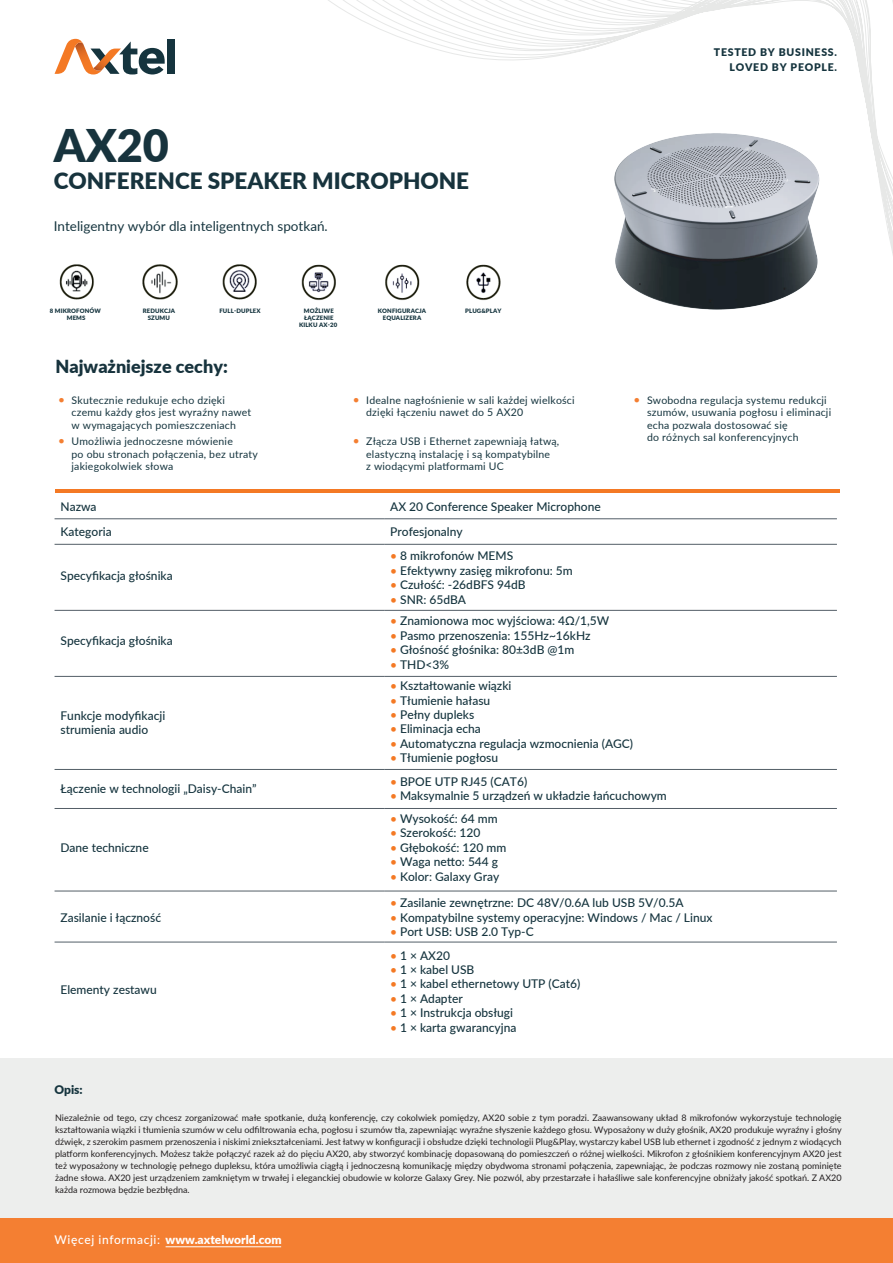
<style>
.page{position:relative;width:893px;height:1263px;background:#fff}
.page>*{position:absolute;margin:0;border:0;box-sizing:border-box;transform-origin:0 0}
.t1{font:900 45px "Lato";color:#17333d}
.t2{font:900 22.5px "Lato";color:#17333d}
.t3{font:900 18px "Lato";color:#17333d}
.t4{font:13.5px "Lato";color:#15343e}
.t5{font:500 12px/14.4px "Lato";color:#15343e}
.t6{font:900 12px "Lato";color:#fff}
.t7{font:900 12px "Lato";color:#15343e}
.t8{font:10.5px/12.6px "Lato";letter-spacing:.02em;color:#15343e}
.t9{font:900 10.5px/15px "Lato";letter-spacing:.07em;color:#15343e;text-align:right}
.t10{font:9px/12px "Lato";color:#231f20;text-align:justify}
.t11{font:900 6px/7.2px "Lato";letter-spacing:.02em;color:#15343e;text-align:center}
.s1{font-family:"Montserrat";font-weight:900;font-size:13.5px;color:#f47f32}
.s2{color:#f47924}
.s3{font-weight:500}
</style>
<div class="page">
<svg style="left:209px;top:0;width:684px;height:676px"></svg>
<div style="left:167px;top:39px;width:8px;height:35px;background:#15343e"></div>
<svg style="left:55px;top:39px;width:110px;height:35px"></svg>
<div style="left:0;top:1058px;width:893px;height:160px;background:#edeeed"></div>
<div style="left:0;top:1218px;width:893px;height:45px;background:#f47f32"></div>
<hr style="left:166px;top:1246px;width:115px;height:1px;background:#fff">
<hr style="left:55px;top:490px;width:784px;height:3px;background:#f47924">
<hr style="left:55px;top:518px;width:329px;height:1px;background:#535e67">
<hr style="left:384px;top:518px;width:453px;height:1px;background:#535e67">
<hr style="left:55px;top:544px;width:329px;height:1px;background:#535e67">
<hr style="left:384px;top:544px;width:453px;height:1px;background:#535e67">
<hr style="left:55px;top:610px;width:329px;height:1px;background:#535e67">
<hr style="left:384px;top:610px;width:453px;height:1px;background:#535e67">
<hr style="left:55px;top:676px;width:329px;height:1px;background:#535e67">
<hr style="left:384px;top:676px;width:453px;height:1px;background:#535e67">
<hr style="left:55px;top:769px;width:329px;height:1px;background:#535e67">
<hr style="left:384px;top:769px;width:453px;height:1px;background:#535e67">
<hr style="left:55px;top:808px;width:329px;height:1px;background:#535e67">
<hr style="left:384px;top:808px;width:453px;height:1px;background:#535e67">
<hr style="left:55px;top:891px;width:329px;height:1px;background:#535e67">
<hr style="left:384px;top:891px;width:453px;height:1px;background:#535e67">
<hr style="left:55px;top:942px;width:329px;height:1px;background:#535e67">
<hr style="left:384px;top:942px;width:453px;height:1px;background:#535e67">
<img style="left:599px;top:107px;width:235px;height:211px">
<img style="left:59px;top:260px;width:451px;height:43px">
<img style="left:138px;top:261px;width:42px;height:2px">
<img style="left:138px;top:263px;width:42px;height:38px">
<h1 class="t1" style="left:54px;top:111px;width:117px">AX20</h1>
<h2 class="t2" style="left:54px;top:163px;width:417px">CONFERENCE SPEAKER MICROPHONE</h2>
<h3 class="t4" style="left:54px;top:217px;width:275px">Inteligentny wybór dla inteligentnych spotkań.</h3>
<p class="t9" style="left:714px;top:44px;width:125px">TESTED BY BUSINESS.<br>LOVED BY PEOPLE.</p>
<p class="t11" style="left:50px;top:307px;width:53px">8 MIKROFONÓW<br>MEMS</p>
<p class="t11" style="left:143px;top:307px;width:34px">REDUKCJA<br>SZUMU</p>
<p class="t11" style="left:219px;top:307px;width:43px">FULL-DUPLEX</p>
<p class="t11" style="left:299px;top:307px;width:40px">MOŻLIWE<br>ŁĄCZENIE<br>KILKU AX-20</p>
<p class="t11" style="left:378px;top:307px;width:50px">KONFIGURACJA<br>EQUALIZERA</p>
<p class="t11" style="left:465px;top:307px;width:38px">PLUG&amp;PLAY</p>
<h3 class="t3" style="left:56px;top:353px;width:174px">Najważniejsze cechy:</h3>
<p class="t8" style="left:72px;top:393px;width:181px;text-indent:-13px"><span class="s1">•</span> Skutecznie redukuje echo dzięki czemu każdy głos jest wyraźny nawet w wymagających pomieszczeniach</p>
<p class="t8" style="left:72px;top:434px;width:188px;text-indent:-13px"><span class="s1">•</span> Umożliwia jednoczesne mówienie<br>po obu stronach połączenia, bez utraty jakiegokolwiek słowa</p>
<p class="t8" style="left:366px;top:393px;width:210px;text-indent:-13px"><span class="s1">•</span> Idealne nagłośnienie w sali każdej wielkości dzięki łączeniu nawet do 5 AX20</p>
<p class="t8" style="left:366px;top:434px;width:195px;text-indent:-13px"><span class="s1">•</span> Złącza USB i Ethernet zapewniają łatwą, elastyczną instalację i są kompatybilne<br>z wiodącymi platformami UC</p>
<h3 class="t5" style="left:61px;top:499px;width:38px">Nazwa</h3>
<h3 class="t5" style="left:390px;top:499px;width:212px">AX 20 Conference Speaker Microphone</h3>
<h3 class="t5" style="left:61px;top:524px;width:53px">Kategoria</h3>
<h3 class="t5" style="left:61px;top:568px;width:114px">Specyfikacja głośnika</h3>
<h3 class="t5" style="left:390px;top:524px;width:74px">Profesjonalny</h3>
<h3 class="t5" style="left:390px;top:548px;width:125px"><span class="s2">•</span> 8 mikrofonów MEMS</h3>
<h3 class="t5" style="left:390px;top:563px;width:184px"><span class="s2">•</span> Efektywny zasięg mikrofonu: 5m</h3>
<h3 class="t5" style="left:390px;top:577px;width:137px"><span class="s2">•</span> Czułość: -26dBFS 94dB</h3>
<h3 class="t5" style="left:390px;top:591px;width:77px"><span class="s2">•</span> SNR: 65dBA</h3>
<h3 class="t5" style="left:61px;top:633px;width:114px">Specyfikacja głośnika</h3>
<h3 class="t5" style="left:390px;top:613px;width:221px"><span class="s2">•</span> Znamionowa moc wyjściowa: 4Ω/1,5W</h3>
<h3 class="t5" style="left:390px;top:628px;width:202px"><span class="s2">•</span> Pasmo przenoszenia: 155Hz~16kHz</h3>
<h3 class="t5" style="left:390px;top:642px;width:186px"><span class="s2">•</span> Głośność głośnika: 80±3dB @1m</h3>
<h3 class="t5" style="left:390px;top:657px;width:60px"><span class="s2">•</span> THD&lt;3%</h3>
<p class="t8" style="left:647px;top:393px;width:186px;text-indent:-13px"><span class="s1">•</span> Swobodna regulacja systemu redukcji szumów, usuwania pogłosu i eliminacji echa pozwala dostosować się<br>do różnych sal konferencyjnych</p>
<h3 class="t5" style="left:61px;top:708px;width:106px">Funkcje modyfikacji strumienia audio</h3>
<h3 class="t5" style="left:60px;top:781px;width:197px">Łączenie w technologii „Daisy-Chain”</h3>
<h3 class="t5" style="left:60px;top:840px;width:90px">Dane techniczne</h3>
<h3 class="t5" style="left:61px;top:910px;width:102px">Zasilanie i łączność</h3>
<h3 class="t5" style="left:61px;top:982px;width:98px">Elementy zestawu</h3>
<h3 class="t7" style="left:55px;top:1081px;width:30px">Opis:</h3>
<h3 class="t5" style="left:390px;top:678px;width:123px"><span class="s2">•</span> Kształtowanie wiązki</h3>
<h3 class="t5" style="left:390px;top:692px;width:102px"><span class="s2">•</span> Tłumienie hałasu</h3>
<h3 class="t5" style="left:390px;top:707px;width:86px"><span class="s2">•</span> Pełny dupleks</h3>
<h3 class="t5" style="left:390px;top:721px;width:92px"><span class="s2">•</span> Eliminacja echa</h3>
<h3 class="t5" style="left:390px;top:736px;width:245px"><span class="s2">•</span> Automatyczna regulacja wzmocnienia (AGC)</h3>
<h3 class="t5" style="left:390px;top:750px;width:110px"><span class="s2">•</span> Tłumienie pogłosu</h3>
<h3 class="t5" style="left:390px;top:774px;width:139px"><span class="s2">•</span> BPOE UTP RJ45 (CAT6)</h3>
<h3 class="t5" style="left:390px;top:788px;width:278px"><span class="s2">•</span> Maksymalnie 5 urządzeń w układzie łańcuchowym</h3>
<h3 class="t5" style="left:390px;top:811px;width:109px"><span class="s2">•</span> Wysokość: 64 mm</h3>
<h3 class="t5" style="left:390px;top:825px;width:92px"><span class="s2">•</span> Szerokość: 120</h3>
<h3 class="t5" style="left:390px;top:840px;width:118px"><span class="s2">•</span> Głębokość: 120 mm</h3>
<h3 class="t5" style="left:390px;top:854px;width:110px"><span class="s2">•</span> Waga netto: 544 g</h3>
<h3 class="t5" style="left:390px;top:868px;width:111px"><span class="s2">•</span> Kolor: Galaxy Gray</h3>
<h3 class="t5" style="left:390px;top:895px;width:295px"><span class="s2">•</span> Zasilanie zewnętrzne: DC 48V/0.6A lub USB 5V/0.5A</h3>
<h3 class="t5" style="left:390px;top:909px;width:324px"><span class="s2">•</span> Kompatybilne systemy operacyjne: Windows / Mac / Linux</h3>
<h3 class="t5" style="left:390px;top:924px;width:145px"><span class="s2">•</span> Port USB: USB 2.0 Typ-C</h3>
<h3 class="t5" style="left:390px;top:947px;width:61px"><span class="s2">•</span> 1 × AX20</h3>
<h3 class="t5" style="left:390px;top:962px;width:86px"><span class="s2">•</span> 1 × kabel USB</h3>
<h3 class="t5" style="left:390px;top:976px;width:192px"><span class="s2">•</span> 1 × kabel ethernetowy UTP (Cat6)</h3>
<h3 class="t5" style="left:390px;top:991px;width:74px"><span class="s2">•</span> 1 × Adapter</h3>
<h3 class="t5" style="left:390px;top:1005px;width:124px"><span class="s2">•</span> 1 × Instrukcja obsługi</h3>
<h3 class="t5" style="left:390px;top:1019px;width:128px"><span class="s2">•</span> 1 × karta gwarancyjna</h3>
<p class="t10" style="left:55px;top:1111px;width:788px">Niezależnie od tego, czy chcesz zorganizować małe spotkanie, dużą konferencję, czy cokolwiek pomiędzy, AX20 sobie z tym poradzi. Zaawansowany układ 8 mikrofonów wykorzystuje technologię kształtowania wiązki i tłumienia szumów w celu odfiltrowania echa, pogłosu i szumów tła, zapewniając wyraźne słyszenie każdego głosu. Wyposażony w duży głośnik, AX20 produkuje wyraźny i głośny dźwięk, z szerokim pasmem przenoszenia i niskimi zniekształceniami. Jest łatwy w konfiguracji i obsłudze dzięki technologii Plug&amp;Play, wystarczy kabel USB lub ethernet i zgodność z jednym z wiodących platform konferencyjnych. Możesz także połączyć razek aż do pięciu AX20, aby stworzyć kombinację dopasowaną do pomieszczeń o różnej wielkości. Mikrofon z głośnikiem konferencyjnym AX20 jest też wyposażony w technologię pełnego dupleksu, która umożliwia ciągłą i jednoczesną komunikację między obydwoma stronami połączenia, zapewniając, że podczas rozmowy nie zostaną pominięte żadne słowa. AX20 jest urządzeniem zamkniętym w trwałej i eleganckiej obudowie w kolorze Galaxy Grey. Nie pozwól, aby przestarzałe i hałaśliwe sale konferencyjne obniżały jakość spotkań. Z AX20 każda rozmowa będzie bezbłędna.</p>
<h3 class="t6" style="left:55px;top:1230px;width:229px"><span class="s3">Więcej informacji:</span> www.axtelworld.com</h3>
</div>
